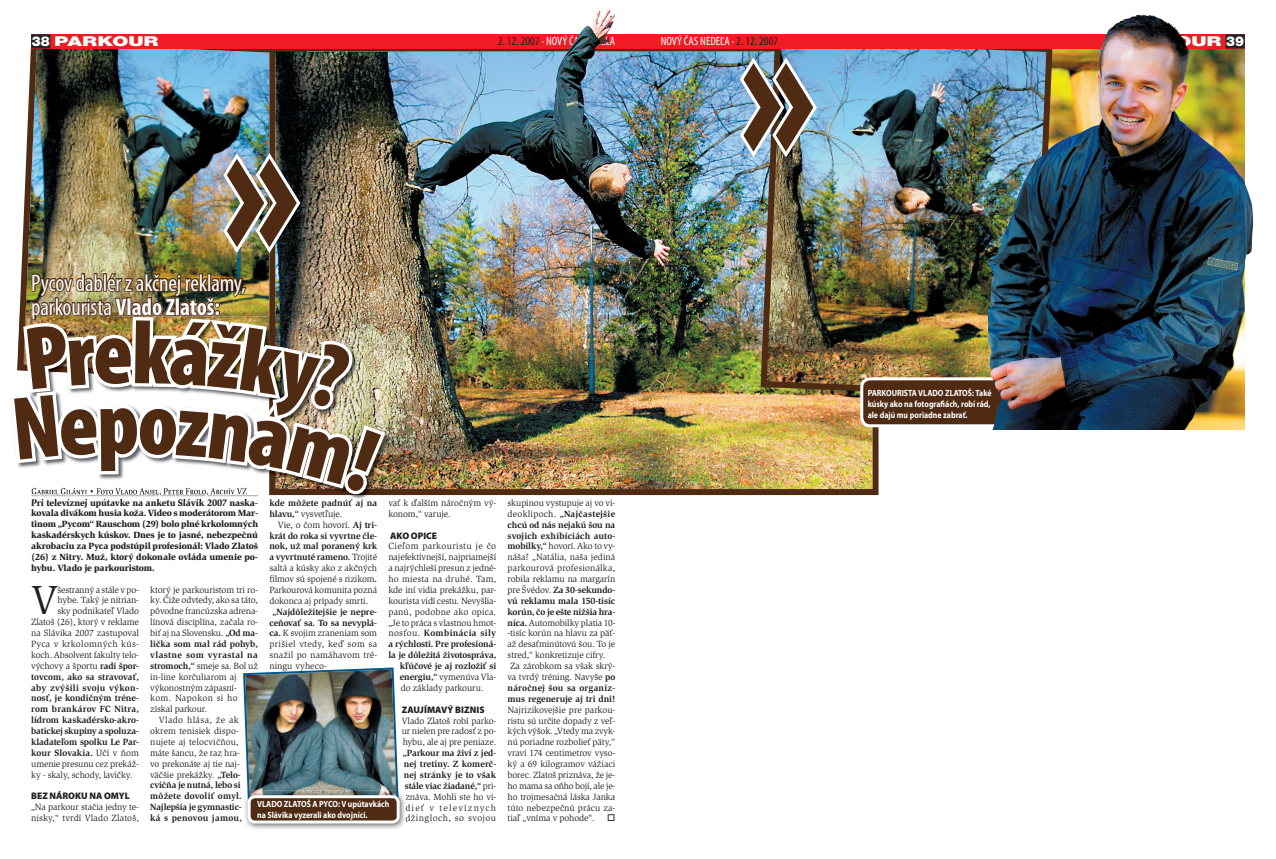
<style>
.page{position:relative;width:1276px;height:859px;background:#fff}
.page>*{position:absolute;margin:0;border:0;box-sizing:border-box;transform-origin:0 0}
.t1{font:900 condensed 90.6px "Myriad Pro";color:#4f2b14}
.t2{font:41.9px "Slimbach Std";color:#231f20}
.t3{font:condensed 24px/24px "Myriad Pro";letter-spacing:-.01em;color:#fff}
.t4{font:900 14.5px "Nimbus San Nov TOT";color:#fff}
.t5{font:900 14.5px "Nimbus San Nov TOT";color:#fff;scale:1.5 1}
.t6{font:condensed 12px "Myriad Pro";color:#fff}
.t7{font:900 9.5px "Myriad Pro";color:#231f20}
.t8{font:9.3px/10.9px "Slimbach Std";letter-spacing:-.01em;color:#231f20;text-align:justify}
.t9{font:700 9.3px/10.9px "Slimbach Std";letter-spacing:-.005em;color:#231f20}
.t10{font:900 9.3px/10.9px "Slimbach Std";letter-spacing:-.01em;color:#231f20;text-align:justify}
.t11{font:9.3px "Slimbach Std";letter-spacing:.015em;color:#231f20}
.t12{font:700 9.3px "Slimbach Std";letter-spacing:.025em;color:#231f20}
.t13{font:9.3px "Slimbach Std";letter-spacing:.04em;color:#231f20}
.t14{font:700 9.3px "Slimbach Std";letter-spacing:.03em;color:#231f20}
.t15{font:700 9.3px "Slimbach Std";letter-spacing:.035em;color:#231f20}
.t16{font:9.3px "Slimbach Std";letter-spacing:.03em;color:#231f20}
.t17{font:700 9.3px "Slimbach Std";letter-spacing:.015em;color:#231f20}
.t18{font:700 9.3px "Slimbach Std";letter-spacing:.04em;color:#231f20}
.t19{font:9.3px "Slimbach Std";letter-spacing:.01em;color:#231f20}
.t20{font:700 9.3px "Slimbach Std";letter-spacing:.02em;color:#231f20}
.t21{font:9.3px "Slimbach Std";letter-spacing:.035em;color:#231f20}
.t22{font:700 9px/10.9px "Myriad Pro";color:#fff;scale:.87 1}
.s1{color:#231f20}
.s2{font-weight:700}
.s3{font-weight:400}
</style>
<div class="page">
<img style="left:999px;top:48px;width:245px;height:381px">
<img style="left:21px;top:46px;width:248px;height:219px">
<img style="left:269px;top:48px;width:609px;height:447px">
<img style="left:757px;top:48px;width:298px;height:354px">
<img style="left:861px;top:379px;width:191px;height:47px;border-radius:9px">
<div style="left:860px;top:377px;width:194px;height:50px;border:3px solid #fff;border-radius:9px"></div>
<img style="left:184px;top:150px;width:138px;height:106px">
<div style="left:31px;top:34px;width:607px;height:14px;background:#ee1d23"></div>
<div style="left:31px;top:34px;width:19px;height:14px;background:#262324"></div>
<div style="left:638px;top:34px;width:606px;height:14px;background:#ee1d23"></div>
<div style="left:1225px;top:34px;width:19px;height:14px;background:#262324"></div>
<img style="left:700px;top:55px;width:139px;height:105px">
<img style="left:243px;top:667px;width:156px;height:123px">
<img style="left:1012px;top:22px;width:108px;height:191px">
<img style="left:245px;top:794px;width:163px;height:35px">
<svg style="left:405px;top:795px;width:3px;height:26px"></svg>
<img style="left:247px;top:790px;width:152px;height:20px">
<div style="left:249px;top:797px;width:149px;height:25px;background:#4f2b14;border-radius:6px"></div>
<div style="left:248px;top:795px;width:152px;height:28px;border:3px solid #fff;border-radius:6px"></div>
<img style="left:554px;top:9px;width:61px;height:105px">
<img style="left:17px;top:265px;width:373px;height:236px">
<h3 class="t4" style="left:32px;top:33px;width:129px">38 PARKOUR</h3>
<p class="t6" style="left:498px;top:35px;width:119px"><span class="s1">2. 12. 2007</span> · NOVÝ ČAS NEDEĽA</p>
<p class="t6" style="left:660px;top:35px;width:119px">NOVÝ ČAS NEDEĽA · <span class="s1">2. 12. 2007</span></p>
<h3 class="t5" style="left:1117px;top:33px;width:86px">PARKOUR 39</h3>
<h3 class="t3" style="left:31px;top:271px;width:216px">Pycov dablér z akčnej reklamy, parkourista <span class="s2">Vlado Zlatoš:</span></h3>
<h1 class="t1" style="left:97px;top:373px;width:45px">p</h1>
<p class="t10" style="left:31px;top:497px;width:228px">Pri televíznej upútavke na anketu Slávik 2007 naska&shy;kovala divákom husia koža. Video s moderátorom Mar&shy;tinom „Pycom“ Rauschom (29) bolo plné krkolomných kaskadérskych kúskov. Dnes je to jasné, nebezpečnú akrobaciu za Pyca podstúpil profesionál: Vlado Zlatoš (26) z Nitry. Muž, ktorý dokonale ovláda umenie po&shy;hybu. Vlado je parkouristom.</p>
<p class="t9" style="left:269px;top:497px;width:109px">kde môžete padnúť aj na hlavu,“ <span class="s3">vysvetľuje.</span></p>
<p class="t8" style="left:269px;top:519px;width:109px;text-indent:9px">Vie, o čom hovorí. <span class="s2">Aj tri&shy;krát do roka si vyvrtne čle&shy;nok, už mal poranený krk a vyvrtnuté rameno.</span> Trojité saltá a kúsky ako z akčných filmov sú spojené s rizikom<span class="s2">.<br></span>Parkourová komunita pozná dokonca aj prípady smrti.</p>
<p class="t8" style="left:269px;top:606px;width:109px;text-indent:3px"><span class="s2">„Najdôležitejšie je nepre&shy;ceňovať sa. To sa nevyplá&shy;ca.</span> K svojim zraneniam som prišiel vtedy, keď som sa snažil po namáhavom tré&shy;ningu vyheco-</p>
<p class="t8" style="left:388px;top:497px;width:109px">vať k ďalším náročným vý&shy;konom,“ varuje.</p>
<p class="t7" style="left:390px;top:530px;width:48px">AKO OPICE</p>
<p class="t13" style="left:388px;top:541px;width:109px">Cieľom parkouristu je čo</p>
<p class="t8" style="left:388px;top:552px;width:109px">najefektívnejší, najpriamejší</p>
<p class="t8" style="left:388px;top:563px;width:109px">a najrýchleší presun z jedné-</p>
<p class="t11" style="left:388px;top:574px;width:109px">ho miesta na druhé. Tam,</p>
<p class="t8" style="left:388px;top:584px;width:109px">kde iní vidia prekážku, par-</p>
<p class="t8" style="left:388px;top:595px;width:109px">kourista vidí cestu. Nevyšlia-</p>
<p class="t11" style="left:388px;top:606px;width:109px">panú, podobne ako opica.</p>
<p class="t8" style="left:388px;top:617px;width:109px">„Je to práca s vlastnou hmot-</p>
<p class="t15" style="left:388px;top:628px;width:109px"><span class="s3">nosťou.</span> Kombinácia sily</p>
<p class="t9" style="left:388px;top:639px;width:109px">a rýchlosti. Pre profesioná-</p>
<p class="t9" style="left:388px;top:650px;width:109px">la je dôležitá životospráva,</p>
<p class="t9" style="left:400px;top:661px;width:98px">kľúčové je aj rozložiť si</p>
<p class="t8" style="left:400px;top:671px;width:98px"><span class="s2">energiu,“</span> vymenúva Vla-</p>
<p class="t8" style="left:401px;top:682px;width:84px">do základy parkouru.</p>
<p class="t7" style="left:402px;top:704px;width:84px">ZAUJÍMAVÝ BIZNIS</p>
<p class="t8" style="left:402px;top:715px;width:96px">Vlado Zlatoš robí parko&shy;ur nielen pre radosť z po&shy;hybu, ale aj pre peniaze.</p>
<p class="t9" style="left:403px;top:748px;width:95px;text-align:justify">„Parkour ma živí z jed&shy;nej tretiny. Z komerč&shy;nej stránky je to však stále viac žiadané,“ <span class="s3">pri&shy;znáva. Mohli ste ho vi&shy;dieť v televíznych džingloch, so svojou</span></p>
<h2 class="t2" style="left:31px;top:576px;width:28px">V</h2>
<p class="t8" style="left:57px;top:584px;width:83px">šestranný a stále v po-</p>
<p class="t8" style="left:150px;top:584px;width:109px">ktorý je parkouristom tri ro-</p>
<p class="t8" style="left:150px;top:595px;width:109px">ky. Čiže odvtedy, ako sa táto,</p>
<p class="t8" style="left:150px;top:606px;width:109px">pôvodne francúzska adrena-</p>
<p class="t8" style="left:150px;top:617px;width:109px">línová disciplína, začala ro-</p>
<p class="t8" style="left:150px;top:628px;width:109px">biť aj na Slovensku. <span class="s2">„Od ma-</span></p>
<p class="t9" style="left:150px;top:639px;width:109px">lička som mal rád pohyb,</p>
<p class="t18" style="left:150px;top:649px;width:109px">vlastne som vyrastal na</p>
<p class="t8" style="left:150px;top:660px;width:109px"><span class="s2">stromoch,“</span> smeje sa. Bol už</p>
<p class="t8" style="left:150px;top:671px;width:88px">in-line korčuliarom aj</p>
<p class="t8" style="left:150px;top:682px;width:88px">výkonostným zápasní-</p>
<p class="t21" style="left:150px;top:693px;width:89px">kom. Napokon si ho</p>
<p class="t8" style="left:150px;top:704px;width:59px">získal parkour.</p>
<p class="t13" style="left:159px;top:715px;width:81px">Vlado hlása, že ak</p>
<p class="t19" style="left:150px;top:725px;width:90px">okrem tenisiek dispo-</p>
<p class="t11" style="left:150px;top:736px;width:90px">nujete aj telocvičňou,</p>
<p class="t8" style="left:150px;top:747px;width:91px">máte šancu, že raz hra-</p>
<p class="t8" style="left:150px;top:758px;width:91px">vo prekonáte aj tie naj-</p>
<p class="t8" style="left:150px;top:769px;width:92px">väčšie prekážky. <span class="s2">„Telo-</span></p>
<p class="t9" style="left:150px;top:780px;width:92px">cvičňa je nutná, lebo si</p>
<p class="t20" style="left:150px;top:791px;width:93px">môžete dovoliť omyl.</p>
<p class="t9" style="left:150px;top:802px;width:93px">Najlepšia je gymnastic-</p>
<p class="t12" style="left:150px;top:812px;width:93px">ká s penovou jamou,</p>
<p class="t8" style="left:57px;top:595px;width:83px">hybe. Taký je nitrian-</p>
<p class="t8" style="left:57px;top:606px;width:83px">sky podnikateľ Vlado</p>
<p class="t8" style="left:31px;top:617px;width:109px">Zlatoš (26), ktorý v reklame</p>
<p class="t8" style="left:31px;top:628px;width:109px">na Slávika 2007 zastupoval</p>
<p class="t16" style="left:31px;top:638px;width:109px">Pyca v krkolomných kús-</p>
<p class="t8" style="left:31px;top:649px;width:109px">koch. Absolvent fakulty telo-</p>
<p class="t8" style="left:31px;top:660px;width:109px">výchovy a športu <span class="s2">radí špor-</span></p>
<p class="t9" style="left:31px;top:671px;width:109px">tovcom, ako sa stravovať,</p>
<p class="t14" style="left:31px;top:682px;width:109px">aby zvýšili svoju výkon-</p>
<p class="t9" style="left:31px;top:693px;width:109px">nosť, je kondičným tréne-</p>
<p class="t12" style="left:31px;top:704px;width:109px">rom brankárov FC Nitra,</p>
<p class="t9" style="left:31px;top:715px;width:109px">lídrom kaskadérsko-akro-</p>
<p class="t9" style="left:31px;top:726px;width:109px">batickej skupiny a spoluza-</p>
<p class="t9" style="left:31px;top:736px;width:109px">kladateľom spolku Le Par-</p>
<p class="t17" style="left:31px;top:747px;width:109px">kour Slovakia. <span class="s3">Učí v ňom</span></p>
<p class="t8" style="left:31px;top:758px;width:109px">umenie presunu cez prekáž-</p>
<p class="t8" style="left:31px;top:769px;width:103px">ky - skaly, schody, lavičky.</p>
<p class="t7" style="left:31px;top:791px;width:100px">BEZ NÁROKU NA OMYL</p>
<p class="t8" style="left:31px;top:802px;width:109px">„Na parkour stačia jedny te&shy;nisky,“ tvrdí Vlado Zlatoš,</p>
<p class="t22" style="left:257px;top:798px;width:153px">VLADO ZLATOŠ A PYCO: V upútavkách na Slávika vyzerali ako dvojníci.</p>
<p class="t8" style="left:507px;top:497px;width:109px;text-align:left">skupinou vystupuje aj vo vi&shy;deoklipoch. <span class="s2">„Najčastejšie chcú od nás nejakú šou na svojich exhibíciách auto&shy;mobilky,“</span> hovorí. Ako to vy&shy;náša? „Natália, naša jediná parkourová profesionálka, robila reklamu na margarín pre Švédov. <span class="s2">Za 30-sekundo&shy;vú reklamu mala 150-tisíc korún, čo je ešte nižšia hra&shy;nica.</span> Automobilky platia 10- -tisíc korún na hlavu za päť&shy;až desaťminútovú šou. To je stred,“ konkretizuje cifry.<br>Za zárobkom sa však skrý&shy;va tvrdý tréning. Navyše <span class="s2">po náročnej šou sa organiz&shy;mus regeneruje aj tri dni!</span></p>
<p class="t8" style="left:507px;top:704px;width:109px">Najrizikovejšie pre parkou&shy;ristu sú určite dopady z veľ&shy;kých výšok. „Vtedy ma zvyk&shy;nú poriadne rozbolieť päty,“ vraví 174 centimetrov vyso&shy;ký a 69 kilogramov vážiaci borec. Zlatoš priznáva, že je&shy;ho mama sa oňho bojí, ale je&shy;ho trojmesačná láska Janka túto nebezpečnú prácu za&shy;tiaľ „vníma v pohode“.</p>
<p class="t22" style="left:867px;top:387px;width:144px;text-align:justify">PARKOURISTA VLADO ZLATOŠ: Také kúsky ako na fotografiách, robí rád, ale dajú mu poriadne zabrať.</p>
</div>
